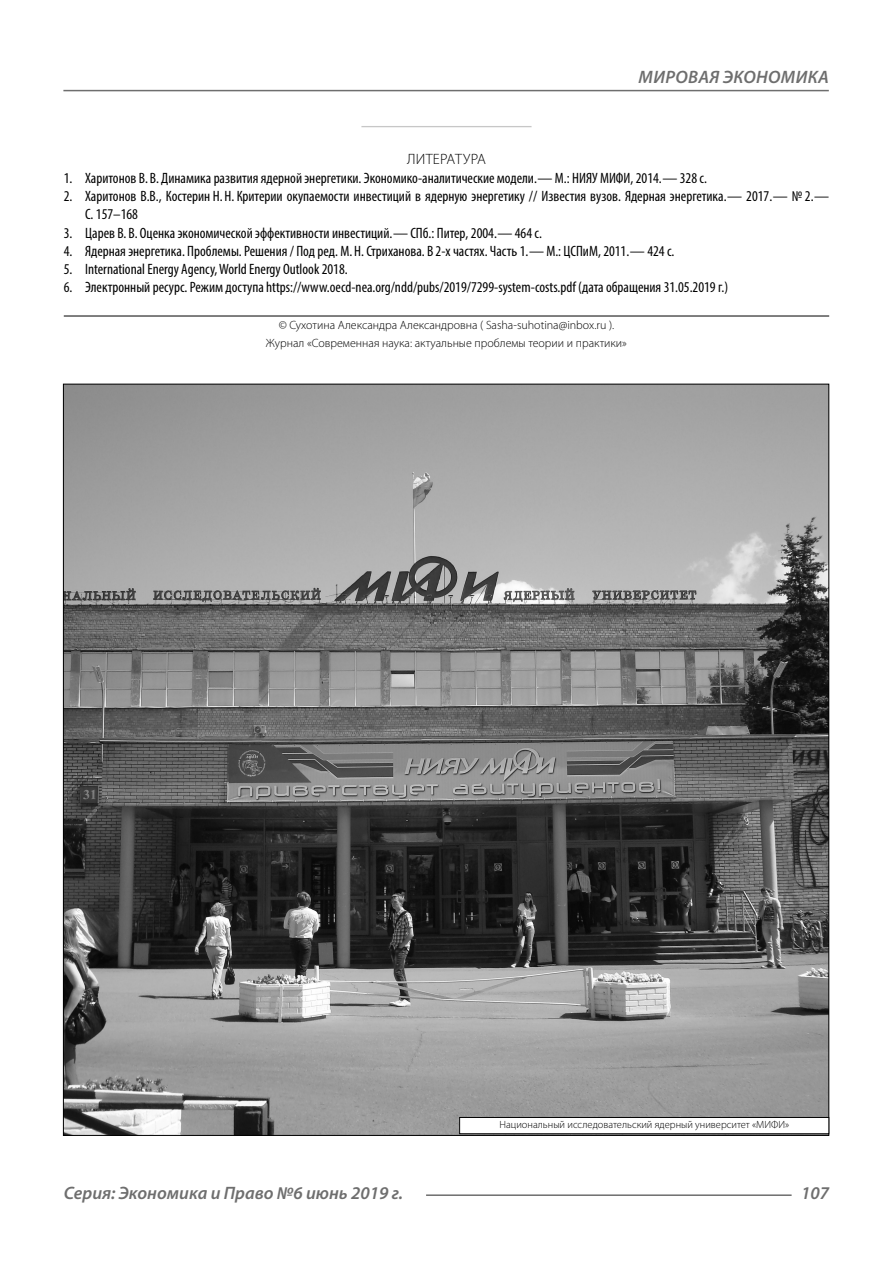
<style>
.page{position:relative;width:893px;height:1263px;background:#fff}
.page>*{position:absolute;margin:0;border:0;box-sizing:border-box;transform-origin:0 0}
.t1{font:italic 600 18px "Myriad Pro";color:#6e6e6e}
.t2{font:condensed 15px/18.3px "Myriad Pro";color:#000}
.Literature{font:300 15px "Myriad Pro";letter-spacing:.02em;color:#000}
.Copy{font:300 12px/18.3px "Myriad Pro";color:#000;text-align:center}
.Author-doc{font:300 10.5px "Myriad Pro";color:#000}
</style>
<div class="page">
<div style="left:361px;top:126px;width:170px;height:6px;background:#c7c7c7"></div>
<div style="left:64px;top:127px;width:765px;height:1136px;background:#fff"></div>
<hr style="left:64px;top:316px;width:765px;height:1px;background:#000">
<img style="left:65px;top:386px;width:762px;height:748px">
<div style="left:460px;top:1117px;width:369px;height:17px;background:#fff"></div>
<div style="left:459px;top:1117px;width:370px;height:17px;border:1px solid #000"></div>
<hr style="left:63px;top:90px;width:766px;height:1px;background:#6e6e6e">
<hr style="left:426px;top:1194px;width:366px;height:2px;background:#6e6e6e">
<p class="t1" style="left:639px;top:66px;width:27px">Мировая</p>
<p class="t1" style="left:723px;top:66px;width:13px">экономика</p>
<p class="Literature" style="left:407px;top:150px;width:80px">ЛИТЕРАТУРА</p>
<p class="t2" style="left:64px;top:168px;width:645px">1. Харитонов В. В. Динамика развития ядерной энергетики. Экономико-аналитические модели.— М.: НИЯУ МИФИ, 2014.— 328 с.</p>
<p class="t2" style="left:85px;top:187px;width:746px;text-indent:-21px">2. Харитонов В.В., Костерин Н. Н. Критерии окупаемости инвестиций в ядерную энергетику // Известия вузов. Ядерная энергетика.— 2017.— № 2.—<br>С. 157–168</p>
<p class="t2" style="left:64px;top:223px;width:480px">3. Царев В. В. Оценка экономической эффективности инвестиций.— СПб.: Питер, 2004.— 464 с.</p>
<p class="t2" style="left:64px;top:242px;width:612px">4. Ядерная энергетика. Проблемы. Решения / Под ред. М. Н. Стриханова. В 2-х частях. Часть 1.— М.: ЦСПиМ, 2011.— 424 с.</p>
<p class="t2" style="left:64px;top:260px;width:285px">5. International Energy Agency, World Energy Outlook 2018.</p>
<p class="t2" style="left:64px;top:278px;width:666px">6. Электронный ресурс. Режим доступа https://www.oecd-nea.org/ndd/pubs/2019/7299-system-costs.pdf (дата обращения 31.05.2019 г.)</p>
<p class="Copy" style="left:266px;top:316px;width:363px">© Сухотина Александра Александровна ( Sasha-suhotina@inbox.ru ).<br>Журнал «Современная наука: актуальные проблемы теории и практики»</p>
<p class="Author-doc" style="left:499px;top:1118px;width:291px">Национальный исследовательский ядерный университет «МИФИ»</p>
<p class="t1" style="left:64px;top:1182px;width:341px">Серия: Экономика и Право №6 июнь 2019 г.</p>
<p class="t1" style="left:801px;top:1182px;width:30px">107</p>
</div>
